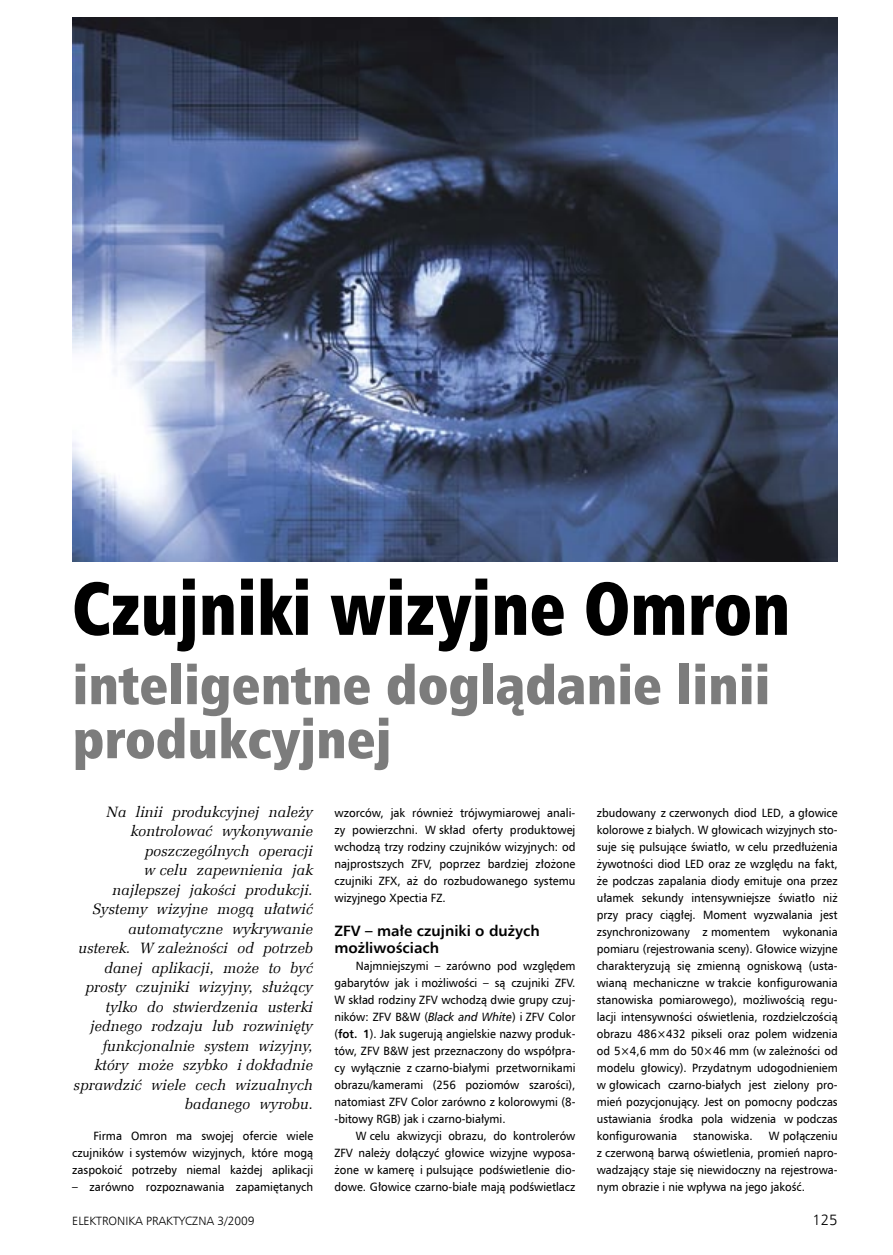
<style>
.page{position:relative;width:893px;height:1255px;background:#fff}
.page>*{position:absolute;margin:0;border:0;box-sizing:border-box;transform-origin:0 0}
._9_Tytul{font:75px "Humnst 777 X Blk Cn EU";color:#000;scale:.9 1}
._0_Podtytul{font:54px/54px "Humnst 777 X Blk Cn EU";color:#7c7c7c}
._2_Lead{font:italic 15px/19.5px "Zapf Ellipt EU";letter-spacing:.005em;color:#000;text-align:right}
._3_Srodtytul{font:700 15px/17px "Humnst 777 EU";color:#000}
.t1{font:15px "Humnst 777 Lt EU";color:#000}
._1_Body{font:12px/17px "Humnst 777 EU";color:#000;text-align:justify;scale:.94 1}
._1_Body-2{font:12px/17px "Humnst 777 EU";color:#000;text-align:justify;scale:.95 1}
.t2{font:12px "Humnst 777 Lt EU";color:#000}
.s1{font-style:italic}
.s2{font-weight:700}
</style>
<div class="page">
<img style="left:72px;top:17px;width:766px;height:544px">
<p class="_9_Tytul" style="left:72px;top:560px;width:799px">Czujniki wizyjne Omron</p>
<p class="_0_Podtytul" style="left:73px;top:658px;width:699px">inteligentne doglądanie linii produkcyjnej</p>
<p class="_2_Lead" style="left:74px;top:802px;width:241px">Na linii produkcyjnej należy kontrolować wykonywanie poszczególnych operacji<br>w celu zapewnienia jak najlepszej jakości produkcji.<br>Systemy wizyjne mogą ułatwić automatyczne wykrywanie usterek. W zależności od potrzeb danej aplikacji, może to być prosty czujniki wizyjny, służący tylko do stwierdzenia usterki jednego rodzaju lub rozwinięty funkcjonalnie system wizyjny, który może szybko i dokładnie sprawdzić wiele cech wizualnych badanego wyrobu.</p>
<p class="_1_Body-2" style="left:334px;top:803px;width:255px">wzorców, jak również trójwymiarowej anali&shy;zy powierzchni. W skład oferty produktowej wchodzą trzy rodziny czujników wizyjnych: od najprostszych ZFV, poprzez bardziej złożone czujniki ZFX, aż do rozbudowanego systemu wizyjnego Xpectia FZ.</p>
<p class="_1_Body" style="left:597px;top:803px;width:258px">zbudowany z czerwonych diod LED, a głowice kolorowe z białych. W głowicach wizyjnych sto&shy;suje się pulsujące światło, w celu przedłużenia żywotności diod LED oraz ze względu na fakt, że podczas zapalania diody emituje ona przez ułamek sekundy intensywniejsze światło niż przy pracy ciągłej. Moment wyzwalania jest zsynchronizowany z momentem wykonania pomiaru (rejestrowania sceny). Głowice wizyjne charakteryzują się zmienną ogniskową (usta&shy;wianą mechaniczne w trakcie konfigurowania stanowiska pomiarowego), możliwością regu&shy;lacji intensywności oświetlenia, rozdzielczością obrazu 486×432 pikseli oraz polem widzenia od 5×4,6 mm do 50×46 mm (w zależności od modelu głowicy). Przydatnym udogodnieniem w głowicach czarno-białych jest zielony pro&shy;mień pozycjonujący. Jest on pomocny podczas ustawiania środka pola widzenia w podczas konfigurowania</p>
<p class="_3_Srodtytul" style="left:334px;top:922px;width:207px">ZFV – małe czujniki o dużych możliwościach</p>
<p class="_1_Body" style="left:334px;top:957px;width:258px;text-indent:21px">Najmniejszymi – zarówno pod względem gabarytów jak i możliwości – są czujniki ZFV.<br>W skład rodziny ZFV wchodzą dwie grupy czuj&shy;ników: ZFV B&amp;W (<span class="s1">Black and White</span>) i ZFV Color (<span class="s2">fot. 1</span>). Jak sugerują angielskie nazwy produk&shy;tów, ZFV B&amp;W jest przeznaczony do współpra&shy;cy wyłącznie z czarno-białymi przetwornikami obrazu/kamerami (256 poziomów szarości), natomiast ZFV Color zarówno z kolorowymi (8- -bitowy RGB) jak i czarno-białymi.</p>
<p class="_1_Body" style="left:334px;top:1127px;width:258px;text-indent:21px">W celu akwizycji obrazu, do kontrolerów ZFV należy dołączyć głowice wizyjne wyposa&shy;żone w kamerę i pulsujące podświetlenie dio&shy;dowe. Głowice czarno-białe mają podświetlacz</p>
<p class="_1_Body-2" style="left:72px;top:1127px;width:255px;text-indent:21px">Firma Omron ma swojej ofercie wiele czujników i systemów wizyjnych, które mogą zaspokoić potrzeby niemal każdej aplikacji</p>
<p class="_1_Body-2" style="left:72px;top:1178px;width:255px">– zarówno rozpoznawania zapamiętanych</p>
<p class="_1_Body" style="left:597px;top:1127px;width:258px;text-indent:172px">W połączeniu z czerwoną barwą oświetlenia, promień napro&shy;wadzający staje się niewidoczny na rejestrowa&shy;nym obrazie i nie wpływa na jego jakość.</p>
<p class="_1_Body" style="left:693px;top:1127px;width:65px">stanowiska.</p>
<p class="t2" style="left:72px;top:1213px;width:184px">ELEKTRONIKA PRAKTYCZNA 3/2009</p>
<p class="t1" style="left:812px;top:1210px;width:27px">125</p>
</div>
